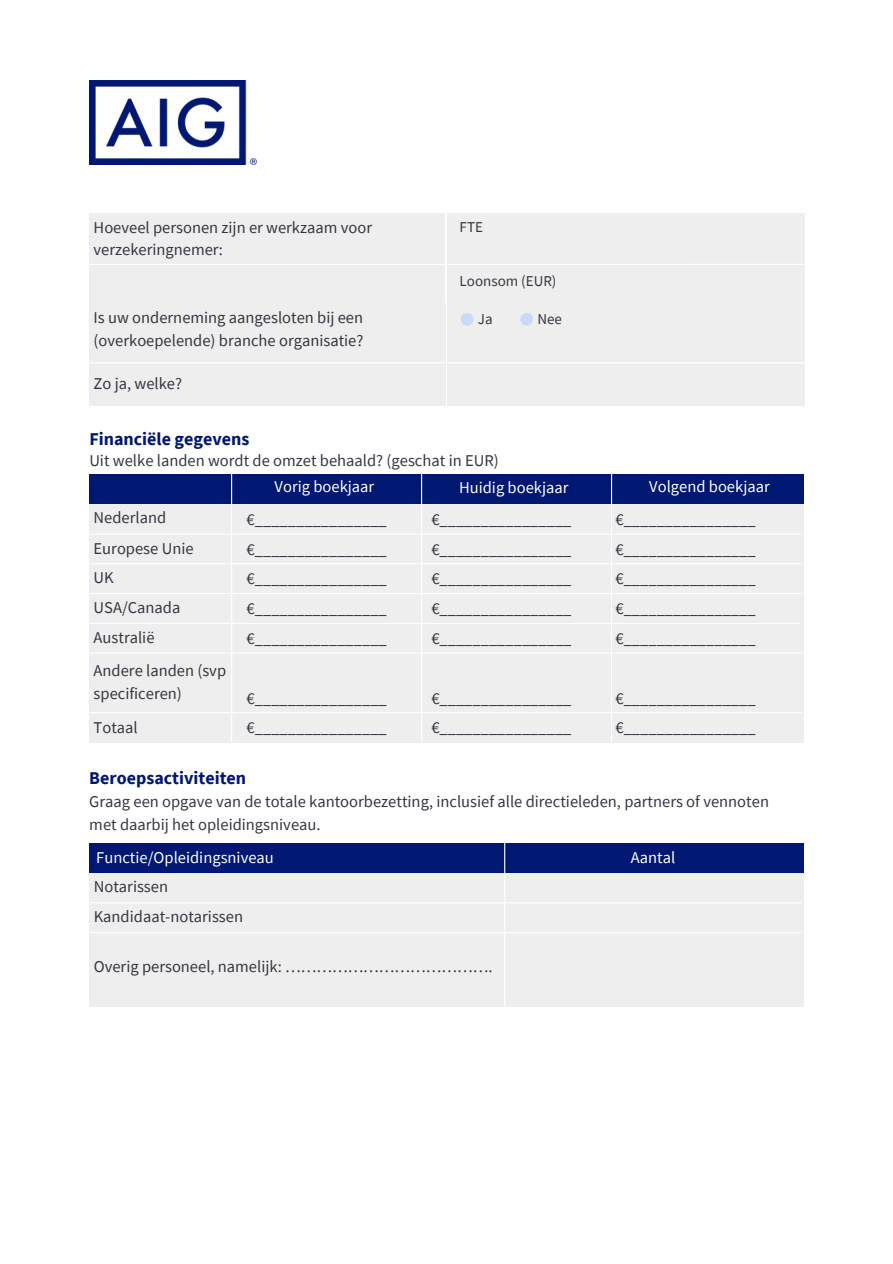
<style>
.page{position:relative;width:893px;height:1264px;background:#fff}
.page>*{position:absolute;margin:0;border:0;box-sizing:border-box;transform-origin:0 0}
.t1{font:700 18px "Source Sans Pro";color:#001871}
.t2{font:16.5px/22.5px "Source Sans Pro";color:#343741}
.t3{font:16.5px "Source Sans Pro";color:#fff}
.t4{font:15px "Source Sans Pro";color:#343741}
</style>
<div class="page">
<img style="left:89px;top:80px;width:168px;height:85px">
<div style="left:89px;top:213px;width:356px;height:89px;background:#eee"></div>
<div style="left:447px;top:213px;width:357px;height:89px;background:#eee"></div>
<div style="left:89px;top:303px;width:356px;height:102px;background:#eee"></div>
<div style="left:447px;top:303px;width:357px;height:102px;background:#eee"></div>
<div style="left:461px;top:313px;width:12px;height:13px;background:#c7dbf4;border-radius:50%"></div>
<div style="left:520px;top:313px;width:13px;height:13px;background:#c7dbf4;border-radius:50%"></div>
<div style="left:89px;top:504px;width:715px;height:238px;background:#eee"></div>
<div style="left:89px;top:474px;width:715px;height:29px;background:#001871"></div>
<hr style="left:89px;top:533px;width:712px;height:1px;background:#fff">
<hr style="left:89px;top:563px;width:712px;height:1px;background:#fff">
<hr style="left:89px;top:593px;width:712px;height:1px;background:#fff">
<hr style="left:231px;top:474px;width:1px;height:268px;background:#fff">
<hr style="left:88px;top:622px;width:712px;height:2px;background:#fff">
<hr style="left:89px;top:652px;width:713px;height:1px;background:#fff">
<hr style="left:89px;top:712px;width:713px;height:1px;background:#fff">
<hr style="left:421px;top:474px;width:1px;height:268px;background:#fff">
<hr style="left:611px;top:474px;width:1px;height:268px;background:#fff">
<hr style="left:87px;top:264px;width:716px;height:1px;background:#fff">
<hr style="left:89px;top:362px;width:718px;height:1px;background:#fff">
<div style="left:89px;top:843px;width:715px;height:30px;background:#001871"></div>
<div style="left:89px;top:873px;width:715px;height:133px;background:#eee"></div>
<hr style="left:89px;top:902px;width:712px;height:1px;background:#fff">
<hr style="left:89px;top:932px;width:712px;height:1px;background:#fff">
<hr style="left:504px;top:842px;width:1px;height:166px;background:#fff">
<h4 class="t2" style="left:94px;top:216px;width:280px">Hoeveel personen zijn er werkzaam voor verzekeringnemer:</h4>
<p class="t4" style="left:459px;top:217px;width:25px">FTE</p>
<h3 class="t4" style="left:459px;top:271px;width:98px">Loonsom (EUR)</h3>
<h3 class="t2" style="left:94px;top:306px;width:271px">Is uw onderneming aangesloten bij een (overkoepelende) branche organisatie?</h3>
<p class="t4" style="left:478px;top:309px;width:16px">Ja</p>
<p class="t4" style="left:537px;top:309px;width:26px">Nee</p>
<h2 class="t2" style="left:94px;top:372px;width:90px">Zo ja, welke?</h2>
<h3 class="t1" style="left:89px;top:428px;width:162px">Financiële gegevens</h3>
<h3 class="t2" style="left:89px;top:449px;width:411px">Uit welke landen wordt de omzet behaald? (geschat in EUR)</h3>
<h3 class="t3" style="left:274px;top:476px;width:101px">Vorig boekjaar</h3>
<h3 class="t3" style="left:459px;top:477px;width:111px">Huidig boekjaar</h3>
<h3 class="t3" style="left:649px;top:476px;width:122px">Volgend boekjaar</h3>
<h3 class="t2" style="left:94px;top:506px;width:74px">Nederland</h3>
<p class="t2" style="left:94px;top:536px;width:101px">Europese Unie</p>
<p class="t2" style="left:94px;top:566px;width:22px">UK</p>
<p class="t2" style="left:94px;top:595px;width:88px">USA/Canada</p>
<p class="t2" style="left:94px;top:625px;width:62px">Australië</p>
<p class="t2" style="left:94px;top:659px;width:134px">Andere landen (svp specificeren)</p>
<p class="t2" style="left:94px;top:716px;width:46px">Totaal</p>
<p class="t1" style="left:89px;top:765px;width:158px">Beroepsactiviteiten</p>
<p class="t2" style="left:89px;top:790px;width:681px">Graag een opgave van de totale kantoorbezetting, inclusief alle directieleden, partners of vennoten met daarbij het opleidingsniveau.</p>
<p class="t2" style="left:246px;top:508px;width:142px">€________________</p>
<p class="t2" style="left:246px;top:537px;width:142px">€________________</p>
<p class="t2" style="left:246px;top:567px;width:142px">€________________</p>
<p class="t2" style="left:246px;top:597px;width:142px">€________________</p>
<p class="t2" style="left:246px;top:627px;width:142px">€________________</p>
<p class="t2" style="left:431px;top:508px;width:142px">€________________</p>
<h3 class="t2" style="left:431px;top:537px;width:142px">€________________</h3>
<h1 class="t2" style="left:431px;top:567px;width:142px">€________________</h1>
<h3 class="t2" style="left:431px;top:597px;width:142px">€________________</h3>
<h3 class="t2" style="left:431px;top:627px;width:142px">€________________</h3>
<h2 class="t2" style="left:615px;top:508px;width:142px">€________________</h2>
<h3 class="t2" style="left:615px;top:537px;width:142px">€________________</h3>
<h3 class="t2" style="left:615px;top:567px;width:142px">€________________</h3>
<h3 class="t2" style="left:615px;top:597px;width:142px">€________________</h3>
<h3 class="t2" style="left:615px;top:627px;width:142px">€________________</h3>
<p class="t2" style="left:246px;top:686px;width:142px">€________________</p>
<p class="t2" style="left:246px;top:716px;width:142px">€________________</p>
<h3 class="t2" style="left:431px;top:686px;width:142px">€________________</h3>
<h3 class="t2" style="left:431px;top:716px;width:142px">€________________</h3>
<h3 class="t2" style="left:615px;top:686px;width:142px">€________________</h3>
<h3 class="t2" style="left:615px;top:716px;width:142px">€________________</h3>
<p class="t3" style="left:96px;top:846px;width:179px">Functie/Opleidingsniveau</p>
<p class="t3" style="left:631px;top:846px;width:46px">Aantal</p>
<p class="t2" style="left:94px;top:874px;width:76px">Notarissen</p>
<p class="t2" style="left:94px;top:905px;width:151px">Kandidaat-notarissen</p>
<p class="t2" style="left:94px;top:954px;width:400px">Overig personeel, namelijk: ………………………………….</p>
</div>
